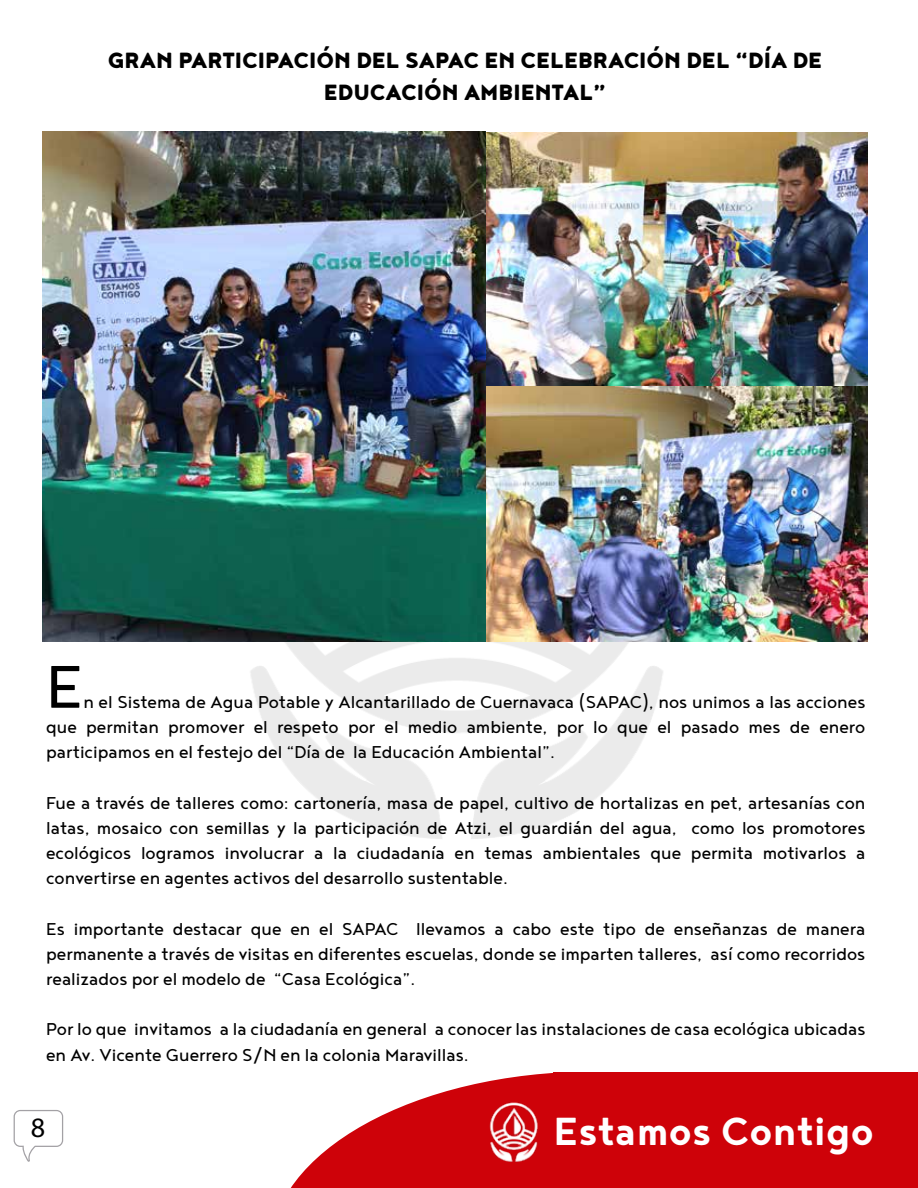
<style>
.page{position:relative;width:918px;height:1188px;background:#fff}
.page>*{position:absolute;margin:0;border:0;box-sizing:border-box;transform-origin:0 0}
.t1{font:73.5px "Noyh";color:#000}
.t2{font:700 48px "Noyh";color:#fff}
.t3{font:28.05px "Myriad Pro";color:#000}
.t4{font:900 27px/32.4px "Noyh";color:#000;text-align:center}
.t5{font:21px/25.2px "Noyh";color:#000;text-align:justify}
</style>
<div class="page">
<svg style="left:290px;top:1072px;width:264px;height:116px;fill:#ce0209"></svg>
<div style="left:554px;top:1072px;width:364px;height:116px;background:#ce0209"></div>
<svg style="left:14px;top:1110px;width:49px;height:52px"></svg>
<img style="left:474px;top:1093px;width:80px;height:81px">
<img style="left:90px;top:641px;width:738px;height:198px">
<img style="left:42px;top:131px;width:825px;height:510px">
<p class="t4" style="left:108px;top:43px;width:716px">GRAN PARTICIPACIÓN DEL SAPAC EN CELEBRACIÓN DEL “DÍA DE<br>EDUCACIÓN AMBIENTAL”</p>
<h1 class="t1" style="left:46px;top:646px;width:39px">E</h1>
<p class="t5" style="left:46px;top:688px;width:821px;text-indent:37px">n el Sistema de Agua Potable y Alcantarillado de Cuernavaca (SAPAC), nos unimos a las acciones que permitan promover el respeto por el medio ambiente, por lo que el pasado mes de enero participamos en el festejo del “Día de la Educación Ambiental”.</p>
<p class="t5" style="left:46px;top:789px;width:821px">Fue a través de talleres como: cartonería, masa de papel, cultivo de hortalizas en pet, artesanías con latas, mosaico con semillas y la participación de Atzi, el guardián del agua, como los promotores ecológicos logramos involucrar a la ciudadanía en temas ambientales que permita motivarlos a convertirse en agentes activos del desarrollo sustentable.</p>
<p class="t5" style="left:46px;top:915px;width:821px">Es importante destacar que en el SAPAC llevamos a cabo este tipo de enseñanzas de manera permanente a través de visitas en diferentes escuelas, donde se imparten talleres, así como recorridos realizados por el modelo de “Casa Ecológica”.</p>
<p class="t5" style="left:46px;top:1016px;width:821px">Por lo que invitamos a la ciudadanía en general a conocer las instalaciones de casa ecológica ubicadas en Av. Vicente Guerrero S/N en la colonia Maravillas.</p>
<h3 class="t3" style="left:31px;top:1111px;width:16px">8</h3>
<h2 class="t2" style="left:553px;top:1103px;width:322px">Estamos Contigo</h2>
</div>
